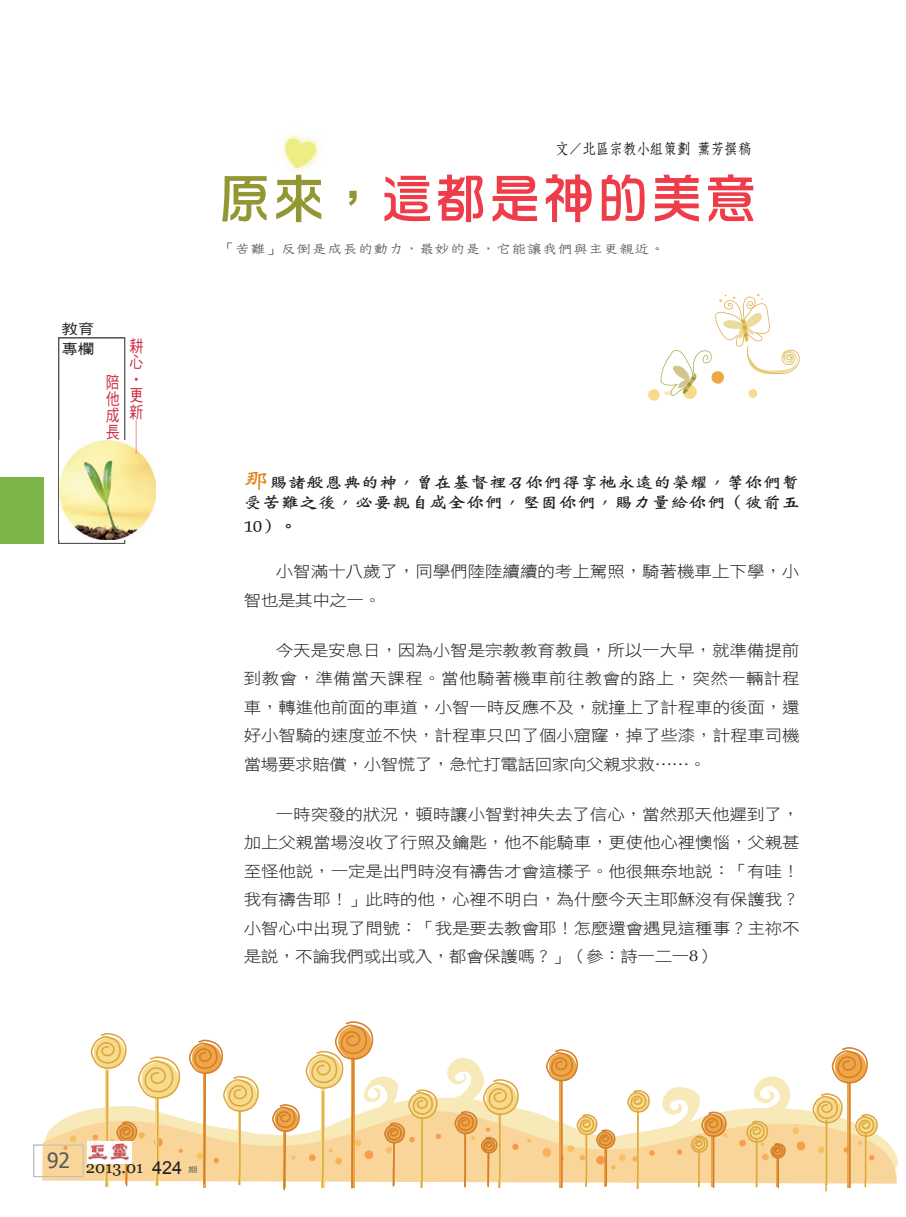
<style>
.page{position:relative;width:906px;height:1217px;background:#fff}
.page>*{position:absolute;margin:0;border:0;box-sizing:border-box;transform-origin:0 0}
.題目{font:54px "DF Hua Zong W5 WIN BF";color:#ee3d49}
.t1{font:21px "Tahoma";color:#57585a}
.t2{font:16.5px "Georgia";color:#231f20}
.t3{font:16.5px/16.5px "DF Hei W5 WIN BF";color:#c8233f;scale:.85 1}
.Normal經文{font:16.2px/20.2px "DF Wei Bei W7 WINP BF";letter-spacing:.015em;color:#231f20;scale:1.11 1}
.t4{font:15.75px/28.5px "DF Hei W3 WIN BF";letter-spacing:-.01em;color:#231f20;text-align:justify;scale:1.11 1}
.作者{font:15px "DF Fang Song W6 WIN BF";color:#231f20;scale:.9 1}
.眉批{font:14.1px "DF Tie Xian W3 WIN BF";letter-spacing:-.025em;color:#57585a;scale:1.11 1}
.t5{font:14.1px/19.8px "DF Hei W5 WIN BF";color:#231f20;scale:1.18 1}
.t6{font:14.1px "DF Hei W5 WIN BF";color:#c8233f;scale:1.18 1}
.t7{font:7.5px "DF Hei W5 WIN BF";color:#57585a;scale:1.25 1}
.s1{color:#939733}
.s2{font-size:22.95px;color:#df8619}
.s3{font-family:"Optima"}
.s4{font-family:"Arial";font-size:18px}
</style>
<div class="page">
<img style="left:284px;top:138px;width:34px;height:30px">
<div style="left:58px;top:337px;width:67px;height:206px;border:1px solid #57585a"></div>
<img style="left:59px;top:440px;width:97px;height:99px">
<div style="left:0;top:477px;width:43px;height:66px;background:#7db549"></div>
<svg style="left:42px;top:1091px;width:856px;height:92px;fill:#f9d59a"></svg>
<div style="left:70px;top:1135px;width:7px;height:6px;background:#f8c160;border-radius:50%"></div>
<svg style="left:63px;top:1146px;width:5px;height:3px"></svg>
<svg style="left:527px;top:1138px;width:4px;height:4px"></svg>
<div style="left:542px;top:1147px;width:9px;height:9px;background:#f8b157;border-radius:50%"></div>
<svg style="left:619px;top:1153px;width:6px;height:7px"></svg>
<hr style="left:203px;top:1067px;width:3px;height:120px;background:#eea647">
<hr style="left:864px;top:1133px;width:2px;height:54px;background:#dfa63f">
<hr style="left:585px;top:1133px;width:2px;height:53px;background:#dfa63f">
<hr style="left:636px;top:1110px;width:2px;height:78px;background:#dfa63f">
<hr style="left:698px;top:1149px;width:2px;height:38px;background:#dfa63f">
<hr style="left:755px;top:1138px;width:2px;height:48px;background:#dfa63f">
<hr style="left:604px;top:1144px;width:2px;height:41px;background:#eea647">
<svg style="left:562px;top:1113px;width:54px;height:56px"></svg>
<hr style="left:712px;top:1132px;width:2px;height:54px;background:#eea647">
<svg style="left:90px;top:1032px;width:170px;height:154px"></svg>
<hr style="left:559px;top:1075px;width:3px;height:111px;background:#eea647">
<svg style="left:546px;top:1049px;width:32px;height:34px"></svg>
<hr style="left:847px;top:1075px;width:3px;height:111px;background:#eea647">
<svg style="left:831px;top:1047px;width:37px;height:38px"></svg>
<svg style="left:747px;top:1076px;width:45px;height:38px"></svg>
<svg style="left:272px;top:1021px;width:248px;height:168px"></svg>
<svg style="left:792px;top:1126px;width:7px;height:7px"></svg>
<svg style="left:812px;top:1092px;width:37px;height:99px"></svg>
<svg style="left:868px;top:1154px;width:6px;height:6px"></svg>
<svg style="left:796px;top:1141px;width:10px;height:8px"></svg>
<svg style="left:738px;top:1120px;width:48px;height:39px;background:#f2c883"></svg>
<svg style="left:627px;top:1087px;width:100px;height:74px"></svg>
<svg style="left:855px;top:1113px;width:23px;height:31px"></svg>
<hr style="left:561px;top:1080px;width:1px;height:107px;background:#d27f2c">
<hr style="left:605px;top:1147px;width:2px;height:39px;background:#d27f2c">
<hr style="left:713px;top:1135px;width:1px;height:52px;background:#d27f2c">
<hr style="left:777px;top:1156px;width:2px;height:31px;background:#d27f2c">
<hr style="left:849px;top:1082px;width:1px;height:105px;background:#d27f2c">
<svg style="left:648px;top:294px;width:151px;height:106px"></svg>
<div style="left:33px;top:1144px;width:50px;height:32px;border:1px solid #bcbdc0"></div>
<img style="left:87px;top:1141px;width:44px;height:22px">
<p class="t5" style="left:61px;top:319px;width:29px">教育專欄</p>
<p class="t3" style="left:106px;top:374px;width:17px;text-align:justify">陪他成長</p>
<p class="t3" style="left:129px;top:337px;width:17px">耕心</p>
<p class="t6" style="left:143px;top:370px;width:15px;rotate:90deg">‧</p>
<p class="t3" style="left:129px;top:387px;width:17px">更新</p>
<p class="t6" style="left:143px;top:420px;width:29px;rotate:90deg">──</p>
<p class="作者" style="left:555px;top:141px;width:219px">文／北區宗教小組策劃 薰芳撰稿</p>
<p class="題目" style="left:218px;top:171px;width:541px"><span class="s1">原來，</span>這都是神的美意</p>
<p class="眉批" style="left:219px;top:241px;width:403px">「苦難」反倒是成長的動力，最妙的是，它能讓我們與主更親近。</p>
<p class="Normal經文" style="left:244px;top:472px;width:502px"><span class="s2">那</span>賜諸般恩典的神，曾在基督裡召你們得享祂永遠的榮耀，等你們暫受苦難之後，必要親自成全你們，堅固你們，賜力量給你們（彼前五</p>
<p class="Normal經文" style="left:244px;top:516px;width:50px">10）。</p>
<p class="t4" style="left:244px;top:557px;width:502px;text-indent:32px">小智滿十八歲了，同學們陸陸續續的考上駕照，騎著機車上下學，小智也是其中之一。</p>
<p class="t4" style="left:244px;top:635px;width:502px;text-indent:32px">今天是安息日，因為小智是宗教教育教員，所以一大早，就準備提前到教會，準備當天課程。當他騎著機車前往教會的路上，突然一輛計程車，轉進他前面的車道，小智一時反應不及，就撞上了計程車的後面，還好小智騎的速度並不快，計程車只凹了個小窟窿，掉了些漆，計程車司機當場要求賠償，小智慌了，急忙打電話回家向父親求救……。</p>
<p class="t4" style="left:244px;top:799px;width:502px;text-indent:32px">一時突發的狀況，頓時讓小智對神失去了信心，當然那天他遲到了，加上父親當場沒收了行照及鑰匙，他不能騎車，更使他心裡懊惱，父親甚至怪他說，一定是出門時沒有禱告才會這樣子。他很無奈地說：「有哇！我有禱告耶！」此時的他，心裡不明白，為什麼今天主耶穌沒有保護我？小智心中出現了問號：「我是要去教會耶！怎麼還會遇見這種事？主祢不是說，不論我們或出或入，都會保護嗎？」（參：詩一二一<span class="s3">8</span>）</p>
<p class="t1" style="left:47px;top:1145px;width:24px">92</p>
<p class="t2" style="left:86px;top:1156px;width:98px">2013.01 <span class="s4">424</span></p>
<p class="t7" style="left:188px;top:1165px;width:9px">期</p>
</div>
